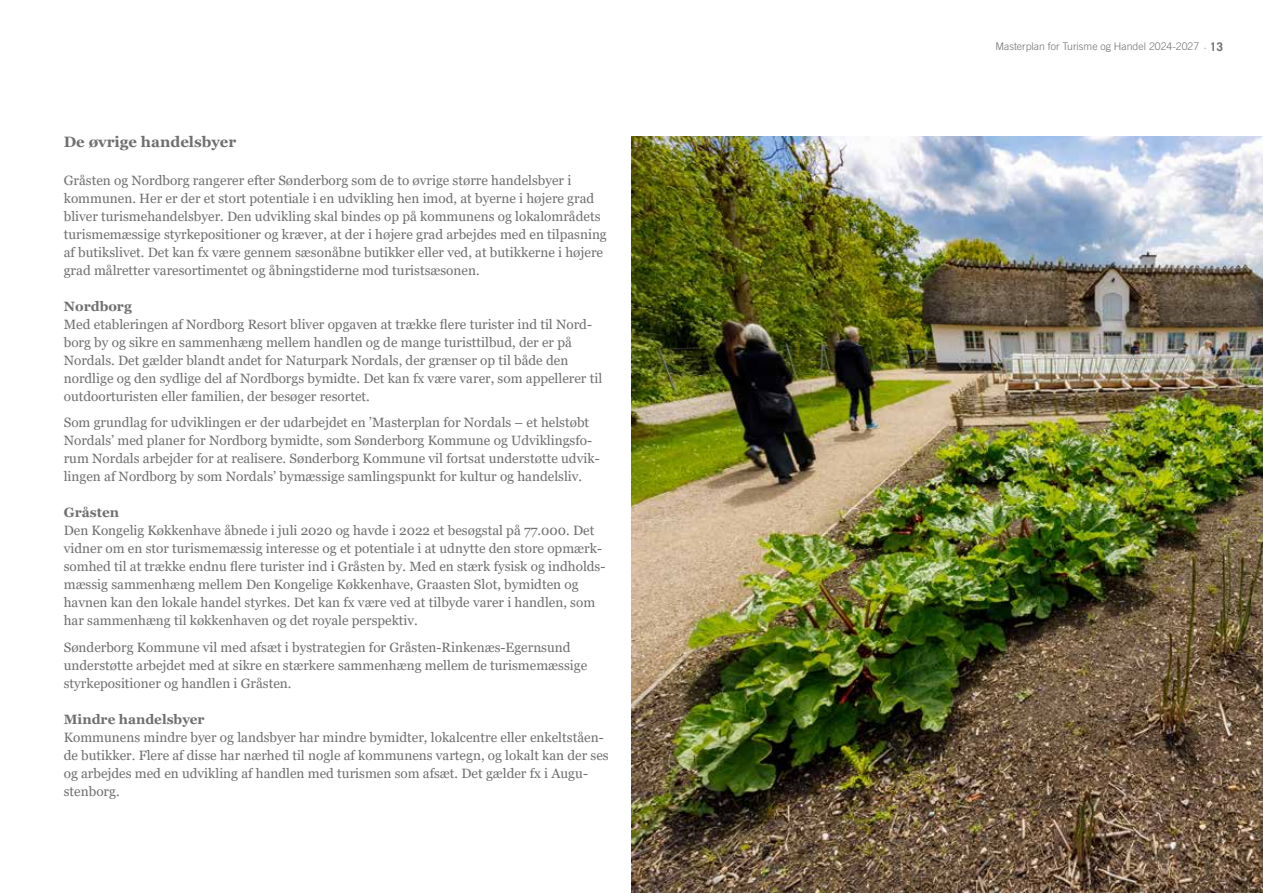
<style>
.page{position:relative;width:1263px;height:893px;background:#fff}
.page>*{position:absolute;margin:0;border:0;box-sizing:border-box;transform-origin:0 0}
.t1{font:700 15px "Georgia";color:#706f6f}
.t2{font:13.5px/18px "Georgia";color:#706f6f}
.t3{font:700 13.5px "Georgia";color:#706f6f}
.t4{font:300 10.5px "Trade Gothic LT Std";color:#706f6f}
.s1{font-weight:700;font-size:12px}
</style>
<div class="page">
<img style="left:631px;top:136px;width:632px;height:757px">
<p class="t1" style="left:64px;top:133px;width:174px">De øvrige handelsbyer</p>
<p class="t2" style="left:64px;top:172px;width:545px">Gråsten og Nordborg rangerer efter Sønderborg som de to øvrige større handelsbyer i kommunen. Her er der et stort potentiale i en udvikling hen imod, at byerne i højere grad bliver turismehandelsbyer. Den udvikling skal bindes op på kommunens og lokalområdets turismemæssige styrkepositioner og kræver, at der i højere grad arbejdes med en tilpasning af butikslivet. Det kan fx være gennem sæsonåbne butikker eller ved, at butikkerne i højere grad målretter varesortimentet og åbningstiderne mod turistsæsonen.</p>
<p class="t3" style="left:64px;top:298px;width:69px">Nordborg</p>
<p class="t2" style="left:64px;top:316px;width:540px">Med etableringen af Nordborg Resort bliver opgaven at trække flere turister ind til Nord&shy;borg by og sikre en sammenhæng mellem handlen og de mange turisttilbud, der er på Nordals. Det gælder blandt andet for Naturpark Nordals, der grænser op til både den nordlige og den sydlige del af Nordborgs bymidte. Det kan fx være varer, som appellerer til outdoorturisten eller familien, der besøger resortet.</p>
<p class="t2" style="left:64px;top:414px;width:537px">Som grundlag for udviklingen er der udarbejdet en ’Masterplan for Nordals – et helstøbt Nordals’ med planer for Nordborg bymidte, som Sønderborg Kommune og Udviklingsfo&shy;rum Nordals arbejder for at realisere. Sønderborg Kommune vil fortsat understøtte udvik&shy;lingen af Nordborg by som Nordals’ bymæssige samlingspunkt for kultur og handelsliv.</p>
<p class="t3" style="left:64px;top:504px;width:57px">Gråsten</p>
<p class="t2" style="left:64px;top:522px;width:543px">Den Kongelig Køkkenhave åbnede i juli 2020 og havde i 2022 et besøgstal på 77.000. Det vidner om en stor turismemæssig interesse og et potentiale i at udnytte den store opmærk&shy;somhed til at trække endnu flere turister ind i Gråsten by. Med en stærk fysisk og indholds&shy;mæssig sammenhæng mellem Den Kongelige Køkkenhave, Graasten Slot, bymidten og havnen kan den lokale handel styrkes. Det kan fx være ved at tilbyde varer i handlen, som har sammenhæng til køkkenhaven og det royale perspektiv.</p>
<p class="t2" style="left:64px;top:638px;width:525px">Sønderborg Kommune vil med afsæt i bystrategien for Gråsten-Rinkenæs-Egernsund understøtte arbejdet med at sikre en stærkere sammenhæng mellem de turismemæssige styrkepositioner og handlen i Gråsten.</p>
<p class="t3" style="left:64px;top:710px;width:142px">Mindre handelsbyer</p>
<p class="t2" style="left:64px;top:728px;width:546px">Kommunens mindre byer og landsbyer har mindre bymidter, lokalcentre eller enkeltståen&shy;de butikker. Flere af disse har nærhed til nogle af kommunens vartegn, og lokalt kan der ses og arbejdes med en udvikling af handlen med turismen som afsæt. Det gælder fx i Augu&shy;stenborg.</p>
<p class="t4" style="left:995px;top:40px;width:229px">Masterplan for Turisme og Handel 2024-2027 · <span class="s1">13</span></p>
</div>
